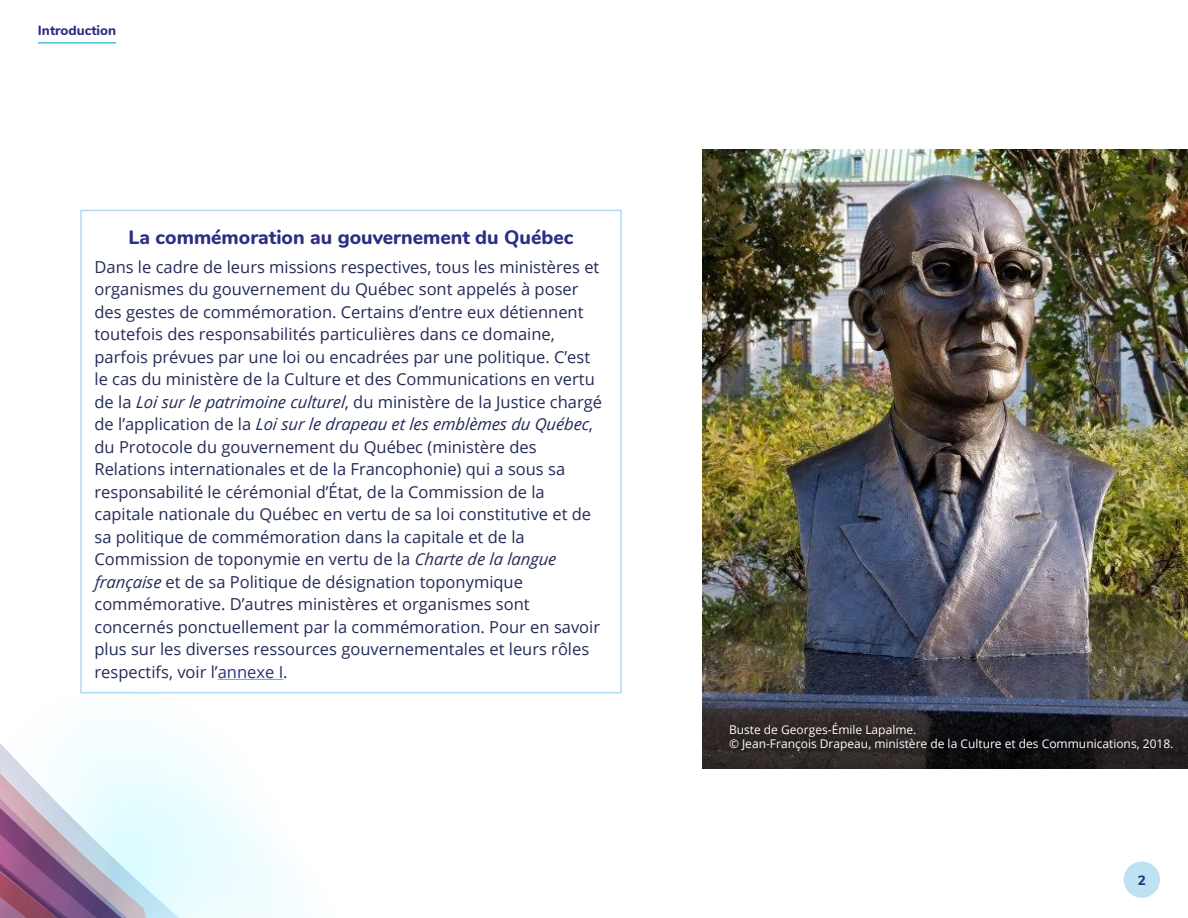
<style>
.page{position:relative;width:1188px;height:918px;background:#fff}
.page>*{position:absolute;margin:0;border:0;box-sizing:border-box;transform-origin:0 0}
.t1{font:800 19.5px "Nunito";color:#2d2e83}
.t2{font:16.5px/22.5px "Open Sans";color:#242b57}
.t3{font:800 13.5px "Nunito";color:#2d2e83}
.t4{font:12px/14.4px "Open Sans";color:#fff}
.s1{font-style:italic}
.s2{color:#2d2e83}
</style>
<div class="page">
<svg style="left:0;top:678px;width:326px;height:240px"></svg>
<hr style="left:38px;top:42px;width:78px;height:2px;background:#4cc0df">
<div style="left:1124px;top:862px;width:36px;height:36px;background:#bde3f2;border-radius:50%"></div>
<div style="left:80px;top:210px;width:542px;height:483px;border:2px solid #afdbf2"></div>
<hr style="left:218px;top:679px;width:65px;height:1px;background:#4cc0df">
<img style="left:702px;top:150px;width:486px;height:542px">
<svg style="left:702px;top:692px;width:486px;height:76px;background:#393d4c"></svg>
<div style="left:723px;top:716px;width:456px;height:42px;background:#000;opacity:.45"></div>
<p class="t3" style="left:38px;top:21px;width:80px">Introduction</p>
<p class="t1" style="left:129px;top:223px;width:446px">La commémoration au gouvernement du Québec</p>
<p class="t2" style="left:94px;top:255px;width:509px">Dans le cadre de leurs missions respectives, tous les ministères et organismes du gouvernement du Québec sont appelés à poser des gestes de commémoration. Certains d’entre eux détiennent toutefois des responsabilités particulières dans ce domaine, parfois prévues par une loi ou encadrées par une politique. C’est le cas du ministère de la Culture et des Communications en vertu de la <span class="s1">Loi sur le patrimoine culturel</span>, du ministère de la Justice chargé de l’application de la <span class="s1">Loi sur le drapeau et les emblèmes du Québec</span>, du Protocole du gouvernement du Québec (ministère des Relations internationales et de la Francophonie) qui a sous sa responsabilité le cérémonial d’État, de la Commission de la capitale nationale du Québec en vertu de sa loi constitutive et de sa politique de commémoration dans la capitale et de la Commission de toponymie en vertu de la <span class="s1">Charte de la langue française</span> et de sa Politique de désignation toponymique commémorative. D’autres ministères et organismes sont concernés ponctuellement par la commémoration. Pour en savoir plus sur les diverses ressources gouvernementales et leurs rôles respectifs, voir l’<span class="s2">annexe I</span>.</p>
<p class="t4" style="left:729px;top:722px;width:446px">Buste de Georges-Émile Lapalme.<br>© Jean-François Drapeau, ministère de la Culture et des Communications, 2018.</p>
<p class="t3" style="left:1138px;top:871px;width:10px">2</p>
</div>
